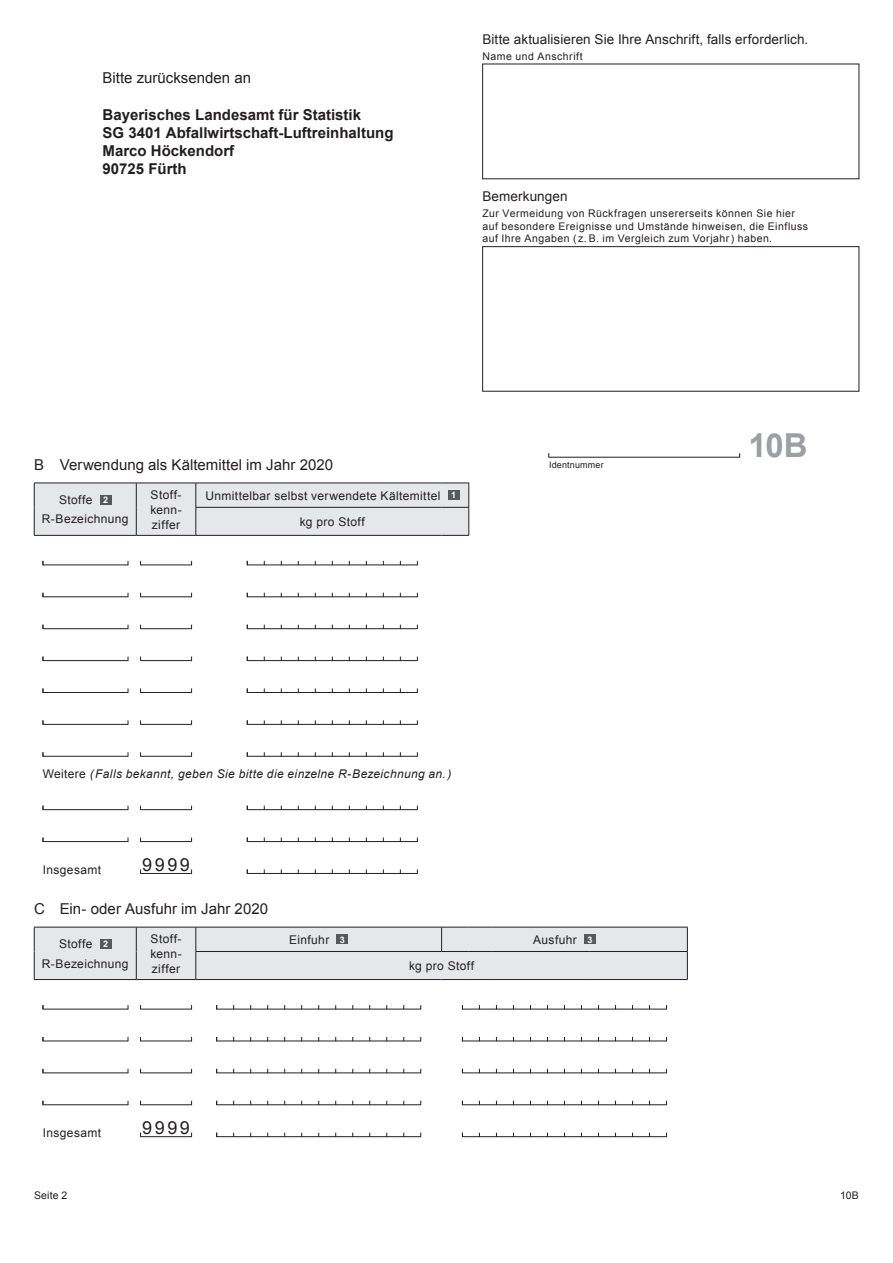
<style>
.page{position:relative;width:893px;height:1263px;background:#fff}
.page>*{position:absolute;margin:0;border:0;box-sizing:border-box;transform-origin:0 0}
.t1{font:700 33px "Arial";color:#9d9fa2}
.t2{font:18px "Arial";letter-spacing:.14em;color:#231f20}
.t3{font:700 15px/18px "Arial";color:#221e1f}
.t4{font:15px "Arial";color:#231f20}
.t5{font:15px "Arial";color:#221e1f}
.t6{font:13.5px "Arial";letter-spacing:.005em;color:#231f20}
.t7{font:12px/15px "Arial";letter-spacing:.03em;color:#231f20;text-align:center}
.t8{font:italic 12px "Arial";letter-spacing:.03em;color:#231f20}
.t9{font:10.5px/12.6px "Arial";letter-spacing:.045em;color:#231f20}
.t10{font:9px "Arial";letter-spacing:.02em;color:#231f20}
.s1{font-weight:700;font-size:9px;color:#fff}
.s2{font-style:normal}
</style>
<div class="page">
<div style="left:482px;top:246px;width:377px;height:145px;border:1px solid #231f20"></div>
<svg style="left:34px;top:484px;width:408px;height:495px"></svg>
<svg style="left:196px;top:508px;width:491px;height:471px"></svg>
<svg style="left:469px;top:535px;width:218px;height:343px"></svg>
<svg style="left:34px;top:484px;width:1px;height:51px"></svg>
<hr style="left:34px;top:483px;width:102px;height:1px;background:#231f20">
<svg style="left:136px;top:484px;width:1px;height:51px"></svg>
<hr style="left:136px;top:483px;width:60px;height:1px;background:#231f20">
<hr style="left:196px;top:483px;width:246px;height:1px;background:#231f20">
<svg style="left:196px;top:483px;width:1px;height:52px"></svg>
<hr style="left:196px;top:507px;width:246px;height:1px;background:#231f20">
<hr style="left:34px;top:535px;width:102px;height:1px;background:#231f20">
<hr style="left:136px;top:535px;width:60px;height:1px;background:#231f20">
<hr style="left:196px;top:535px;width:246px;height:1px;background:#231f20">
<svg style="left:442px;top:483px;width:28px;height:53px"></svg>
<svg style="left:34px;top:928px;width:1px;height:51px"></svg>
<hr style="left:34px;top:927px;width:102px;height:1px;background:#231f20">
<svg style="left:136px;top:928px;width:1px;height:51px"></svg>
<hr style="left:136px;top:927px;width:60px;height:1px;background:#231f20">
<hr style="left:196px;top:927px;width:246px;height:1px;background:#231f20">
<hr style="left:493px;top:927px;width:96px;height:1px;background:#231f20">
<hr style="left:589px;top:927px;width:99px;height:1px;background:#231f20">
<svg style="left:196px;top:927px;width:1px;height:52px"></svg>
<hr style="left:196px;top:951px;width:246px;height:1px;background:#231f20">
<svg style="left:441px;top:927px;width:52px;height:25px"></svg>
<hr style="left:493px;top:951px;width:96px;height:1px;background:#231f20">
<hr style="left:589px;top:951px;width:99px;height:1px;background:#231f20">
<svg style="left:687px;top:927px;width:1px;height:52px"></svg>
<hr style="left:34px;top:979px;width:102px;height:1px;background:#231f20">
<hr style="left:136px;top:979px;width:60px;height:1px;background:#231f20">
<hr style="left:196px;top:979px;width:246px;height:1px;background:#231f20">
<svg style="left:442px;top:979px;width:51px;height:1px"></svg>
<hr style="left:493px;top:979px;width:96px;height:1px;background:#231f20">
<hr style="left:589px;top:979px;width:99px;height:1px;background:#231f20">
<div style="left:100px;top:495px;width:11px;height:9px;background:#57585a"></div>
<div style="left:448px;top:490px;width:11px;height:10px;background:#57585a"></div>
<div style="left:43px;top:542px;width:85px;height:23px;background:#fff"></div>
<hr style="left:43px;top:565px;width:85px;height:1px;background:#231f20">
<hr style="left:140px;top:565px;width:52px;height:1px;background:#231f20">
<div style="left:247px;top:542px;width:170px;height:23px;background:#fff"></div>
<hr style="left:247px;top:565px;width:171px;height:1px;background:#231f20">
<div style="left:43px;top:574px;width:85px;height:23px;background:#fff"></div>
<hr style="left:43px;top:596px;width:85px;height:1px;background:#231f20">
<hr style="left:140px;top:596px;width:52px;height:1px;background:#231f20">
<div style="left:247px;top:574px;width:170px;height:23px;background:#fff"></div>
<hr style="left:247px;top:596px;width:171px;height:1px;background:#231f20">
<div style="left:43px;top:605px;width:85px;height:24px;background:#fff"></div>
<hr style="left:43px;top:628px;width:85px;height:1px;background:#231f20">
<hr style="left:140px;top:628px;width:52px;height:1px;background:#231f20">
<div style="left:247px;top:605px;width:170px;height:24px;background:#fff"></div>
<hr style="left:247px;top:628px;width:171px;height:1px;background:#231f20">
<div style="left:43px;top:637px;width:85px;height:24px;background:#fff"></div>
<hr style="left:43px;top:660px;width:85px;height:1px;background:#231f20">
<hr style="left:140px;top:660px;width:52px;height:1px;background:#231f20">
<div style="left:247px;top:637px;width:170px;height:24px;background:#fff"></div>
<hr style="left:247px;top:660px;width:171px;height:1px;background:#231f20">
<div style="left:43px;top:669px;width:85px;height:24px;background:#fff"></div>
<hr style="left:43px;top:692px;width:85px;height:1px;background:#231f20">
<hr style="left:140px;top:692px;width:52px;height:1px;background:#231f20">
<div style="left:247px;top:669px;width:170px;height:24px;background:#fff"></div>
<hr style="left:247px;top:692px;width:171px;height:1px;background:#231f20">
<div style="left:43px;top:701px;width:85px;height:24px;background:#fff"></div>
<hr style="left:43px;top:724px;width:85px;height:1px;background:#231f20">
<hr style="left:140px;top:724px;width:52px;height:1px;background:#231f20">
<div style="left:247px;top:701px;width:170px;height:24px;background:#fff"></div>
<hr style="left:247px;top:724px;width:171px;height:1px;background:#231f20">
<div style="left:43px;top:733px;width:85px;height:23px;background:#fff"></div>
<hr style="left:43px;top:756px;width:85px;height:1px;background:#231f20">
<hr style="left:140px;top:756px;width:52px;height:1px;background:#231f20">
<div style="left:247px;top:733px;width:170px;height:23px;background:#fff"></div>
<hr style="left:247px;top:756px;width:171px;height:1px;background:#231f20">
<div style="left:43px;top:786px;width:85px;height:24px;background:#fff"></div>
<hr style="left:43px;top:809px;width:85px;height:1px;background:#231f20">
<hr style="left:140px;top:809px;width:52px;height:1px;background:#231f20">
<div style="left:247px;top:786px;width:170px;height:24px;background:#fff"></div>
<hr style="left:247px;top:809px;width:171px;height:1px;background:#231f20">
<div style="left:43px;top:818px;width:85px;height:24px;background:#fff"></div>
<hr style="left:43px;top:841px;width:85px;height:1px;background:#231f20">
<hr style="left:140px;top:841px;width:52px;height:1px;background:#231f20">
<div style="left:247px;top:818px;width:170px;height:24px;background:#fff"></div>
<hr style="left:247px;top:841px;width:171px;height:1px;background:#231f20">
<hr style="left:140px;top:873px;width:52px;height:1px;background:#231f20">
<div style="left:247px;top:850px;width:170px;height:24px;background:#fff"></div>
<hr style="left:247px;top:873px;width:171px;height:1px;background:#231f20">
<div style="left:100px;top:939px;width:11px;height:9px;background:#57585a"></div>
<div style="left:337px;top:935px;width:11px;height:9px;background:#57585a"></div>
<div style="left:584px;top:935px;width:12px;height:9px;background:#57585a"></div>
<hr style="left:43px;top:1009px;width:85px;height:1px;background:#231f20">
<hr style="left:140px;top:1009px;width:52px;height:1px;background:#231f20">
<hr style="left:216px;top:1009px;width:205px;height:1px;background:#231f20">
<hr style="left:462px;top:1009px;width:205px;height:1px;background:#231f20">
<hr style="left:43px;top:1041px;width:85px;height:1px;background:#231f20">
<hr style="left:140px;top:1041px;width:52px;height:1px;background:#231f20">
<hr style="left:216px;top:1041px;width:205px;height:1px;background:#231f20">
<hr style="left:462px;top:1041px;width:205px;height:1px;background:#231f20">
<hr style="left:43px;top:1072px;width:85px;height:1px;background:#231f20">
<hr style="left:140px;top:1072px;width:52px;height:1px;background:#231f20">
<hr style="left:216px;top:1072px;width:205px;height:1px;background:#231f20">
<hr style="left:462px;top:1072px;width:205px;height:1px;background:#231f20">
<hr style="left:43px;top:1104px;width:85px;height:1px;background:#231f20">
<hr style="left:140px;top:1104px;width:52px;height:1px;background:#231f20">
<hr style="left:216px;top:1104px;width:205px;height:1px;background:#231f20">
<hr style="left:462px;top:1104px;width:205px;height:1px;background:#231f20">
<hr style="left:140px;top:1136px;width:52px;height:1px;background:#231f20">
<hr style="left:216px;top:1136px;width:205px;height:1px;background:#231f20">
<hr style="left:462px;top:1136px;width:205px;height:1px;background:#231f20">
<hr style="left:549px;top:457px;width:191px;height:1px;background:#231f20">
<p class="t6" style="left:482px;top:30px;width:327px">Bitte aktualisieren Sie Ihre Anschrift, falls erforderlich.</p>
<h3 class="t5" style="left:103px;top:68px;width:150px">Bitte zurücksenden an</h3>
<h3 class="t3" style="left:103px;top:106px;width:292px">Bayerisches Landesamt für Statistik<br>SG 3401 Abfallwirtschaft-Luftreinhaltung<br>Marco Höckendorf<br>90725 Fürth</h3>
<p class="t9" style="left:482px;top:50px;width:102px">Name und Anschrift</p>
<p class="t6" style="left:482px;top:187px;width:87px">Bemerkungen</p>
<p class="t9" style="left:482px;top:207px;width:327px">Zur Vermeidung von Rückfragen unsererseits können Sie hier auf besondere Ereignisse und Umstände hinweisen, die Einfluss auf Ihre Angaben ( z. B. im Vergleich zum Vorjahr ) haben.</p>
<h3 class="t4" style="left:34px;top:455px;width:301px">B Verwendung als Kältemittel im Jahr 2020</h3>
<p class="t7" style="left:42px;top:490px;width:88px;line-height:19.2px">Stoffe <span class="s1">2<br></span>R-Bezeichnung</p>
<p class="t7" style="left:150px;top:487px;width:33px;text-align:justify">Stoff&shy;kenn&shy;ziffer</p>
<p class="t7" style="left:205px;top:483px;width:252px;line-height:26px">Unmittelbar selbst verwendete Kältemittel <span class="s1">1 </span>kg pro Stoff</p>
<p class="t10" style="left:549px;top:459px;width:56px">Identnummer</p>
<h1 class="t1" style="left:748px;top:424px;width:61px">10B</h1>
<p class="t8" style="left:43px;top:766px;width:410px"><span class="s2">Weitere</span> ( Falls bekannt, geben Sie bitte die einzelne R-Bezeichnung an. )</p>
<p class="t7" style="left:43px;top:862px;width:60px">Insgesamt</p>
<h2 class="t2" style="left:142px;top:853px;width:49px">9999</h2>
<h3 class="t4" style="left:34px;top:899px;width:235px">C Ein- oder Ausfuhr im Jahr 2020</h3>
<p class="t7" style="left:42px;top:935px;width:88px;line-height:19.2px">Stoffe <span class="s1">2<br></span>R-Bezeichnung</p>
<p class="t7" style="left:150px;top:931px;width:33px;text-align:justify">Stoff&shy;kenn&shy;ziffer</p>
<p class="t7" style="left:289px;top:932px;width:57px">Einfuhr <span class="s1">3</span></p>
<p class="t7" style="left:533px;top:932px;width:61px">Ausfuhr <span class="s1">3</span></p>
<p class="t7" style="left:409px;top:958px;width:67px">kg pro Stoff</p>
<p class="t7" style="left:43px;top:1125px;width:60px">Insgesamt</p>
<h2 class="t2" style="left:142px;top:1116px;width:49px">9999</h2>
<p class="t9" style="left:34px;top:1189px;width:35px">Seite 2</p>
<p class="t9" style="left:840px;top:1189px;width:20px">10B</p>
</div>
